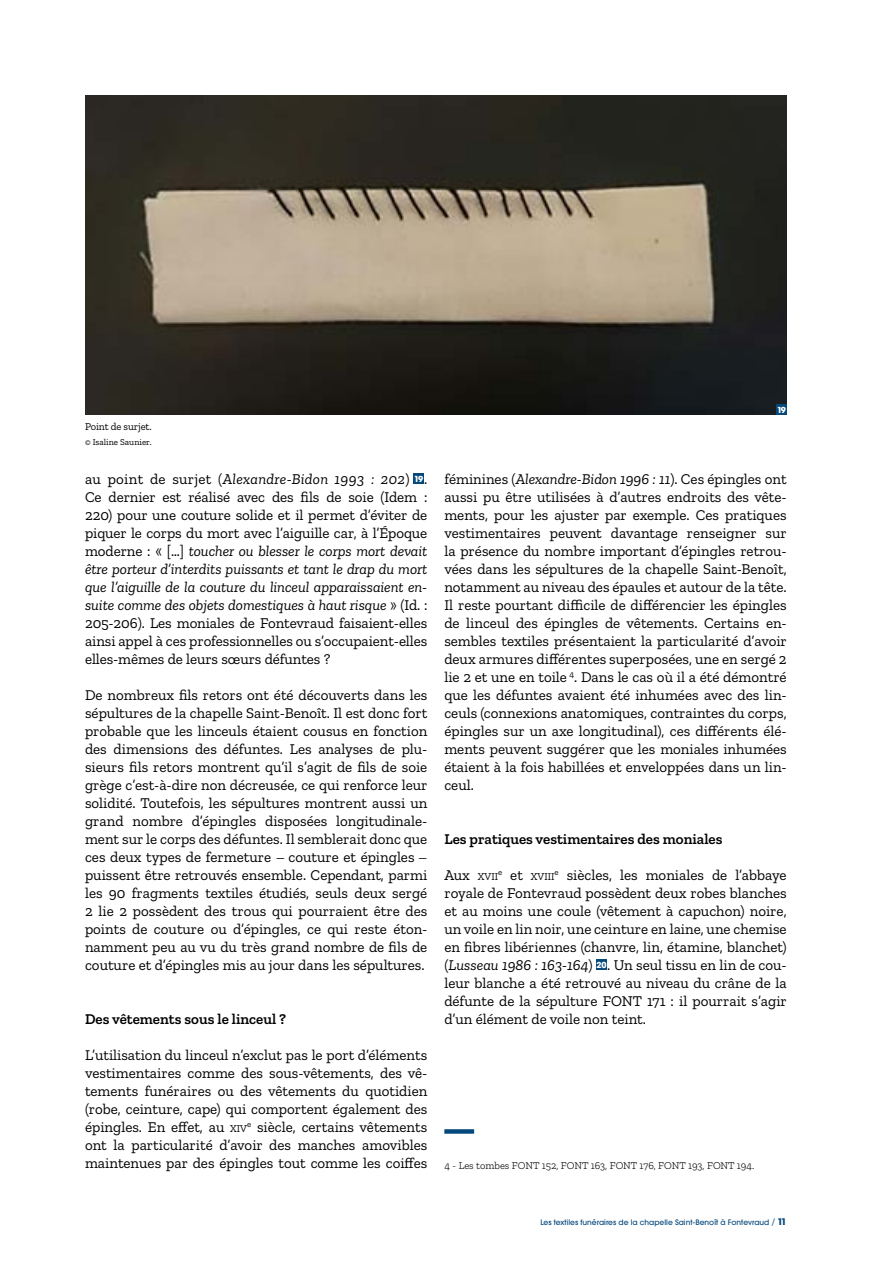
<style>
.page{position:relative;width:893px;height:1263px;background:#fff}
.page>*{position:absolute;margin:0;border:0;box-sizing:border-box;transform-origin:0 0}
.t1{font:15px/18px "Zilla Slab";color:#000;text-align:justify}
.t2{font:600 15px "Zilla Slab";color:#000}
.t3{font:300 10.5px "Zilla Slab";color:#000}
.t4{font:10.5px "Zilla Slab";color:#000}
.t5{font:10.5px "Zilla Slab";letter-spacing:-.01em;color:#000}
.t6{font:9px "Zilla Slab";color:#000}
.t7{font:700 8.25px "Avant Garde Gothic ITC";color:#fff}
.t8{font:500 7.5px "Avant Garde Gothic ITC";color:#04487c}
.s1{font-style:italic}
.s2{font-family:"Avant Garde Gothic ITC";font-weight:700;font-size:8.25px;color:#fff}
.s3{font-size:10.5px}
.s4{font-size:15px}
.s5{font-weight:400;font-size:9px}
.s6{font-weight:700;font-size:9px}
</style>
<div class="page">
<div style="left:414px;top:473px;width:10px;height:11px;background:#04487c"></div>
<div style="left:596px;top:959px;width:11px;height:11px;background:#04487c"></div>
<img style="left:85px;top:96px;width:702px;height:319px">
<div style="left:444px;top:1129px;width:30px;height:5px;background:#04487c"></div>
<div style="left:776px;top:404px;width:11px;height:11px;background:#04487c"></div>
<p class="t5" style="left:85px;top:420px;width:68px">Point de surjet.</p>
<p class="t6" style="left:85px;top:437px;width:68px">© Isaline Saunier.</p>
<p class="t1" style="left:85px;top:470px;width:344px">au point de surjet (<span class="s1">Alexandre-Bidon 1993 : 202</span>) <span class="s2">19</span>.<br>Ce dernier est réalisé avec des fils de soie (Idem :<br>220) pour une couture solide et il permet d’éviter de piquer le corps du mort avec l’aiguille car, à l’Époque moderne : « […] <span class="s1">toucher ou blesser le corps mort devait être porteur d’interdits puissants et tant le drap du mort que l’aiguille de la couture du linceul apparaissaient en&shy;suite comme des objets domestiques à haut risque</span> » (Id. :<br>205-206). Les moniales de Fontevraud faisaient-elles ainsi appel à ces professionnelles ou s’occupaient-elles elles-mêmes de leurs sœurs défuntes ?</p>
<p class="t1" style="left:85px;top:686px;width:344px">De nombreux fils retors ont été découverts dans les sépultures de la chapelle Saint-Benoît. Il est donc fort probable que les linceuls étaient cousus en fonction des dimensions des défuntes. Les analyses de plu&shy;sieurs fils retors montrent qu’il s’agit de fils de soie grège c’est-à-dire non décreusée, ce qui renforce leur solidité. Toutefois, les sépultures montrent aussi un grand nombre d’épingles disposées longitudinale&shy;ment sur le corps des défuntes. Il semblerait donc que ces deux types de fermeture – couture et épingles – puissent être retrouvés ensemble. Cependant, parmi les 90 fragments textiles étudiés, seuls deux sergé 2 lie 2 possèdent des trous qui pourraient être des points de couture ou d’épingles, ce qui reste éton&shy;namment peu au vu du très grand nombre de fils de couture et d’épingles mis au jour dans les sépultures.</p>
<p class="t2" style="left:85px;top:1010px;width:203px">Des vêtements sous le linceul ?</p>
<p class="t1" style="left:85px;top:1046px;width:344px">L’utilisation du linceul n’exclut pas le port d’éléments vestimentaires comme des sous-vêtements, des vê&shy;tements funéraires ou des vêtements du quotidien (robe, ceinture, cape) qui comportent également des épingles. En effet, au <span class="s3">XIV</span><sup>e</sup> siècle, certains vêtements ont la particularité d’avoir des manches amovibles maintenues par des épingles tout comme les coiffes</p>
<p class="t7" style="left:777px;top:404px;width:10px">19</p>
<p class="t1" style="left:444px;top:470px;width:344px">féminines (<span class="s1">Alexandre-Bidon 1996 : 11</span>). Ces épingles ont aussi pu être utilisées à d’autres endroits des vête&shy;ments, pour les ajuster par exemple. Ces pratiques vestimentaires peuvent davantage renseigner sur la présence du nombre important d’épingles retrou&shy;vées dans les sépultures de la chapelle Saint-Benoît, notamment au niveau des épaules et autour de la tête.<br>Il reste pourtant difficile de différencier les épingles de linceul des épingles de vêtements. Certains en&shy;sembles textiles présentaient la particularité d’avoir deux armures différentes superposées, une en sergé 2 lie 2 et une en toile <sup>4</sup>. Dans le cas où il a été démontré que les défuntes avaient été inhumées avec des lin&shy;ceuls (connexions anatomiques, contraintes du corps, épingles sur un axe longitudinal), ces différents élé&shy;ments peuvent suggérer que les moniales inhumées étaient à la fois habillées et enveloppées dans un lin&shy;ceul.</p>
<p class="t2" style="left:444px;top:830px;width:280px">Les pratiques vestimentaires des moniales</p>
<p class="t4" style="left:444px;top:871px;width:112px"><span class="s4">Aux</span> XVII<sup>e</sup> <span class="s4">et</span> XVIII</p>
<p class="t1" style="left:444px;top:866px;width:344px;text-indent:110px"><sup>e</sup> siècles, les moniales de l’abbaye royale de Fontevraud possèdent deux robes blanches et au moins une coule (vêtement à capuchon) noire, un voile en lin noir, une ceinture en laine, une chemise en fibres libériennes (chanvre, lin, étamine, blanchet) (<span class="s1">Lusseau 1986 : 163-164</span>) <span class="s2">20</span>. Un seul tissu en lin de cou&shy;leur blanche a été retrouvé au niveau du crâne de la défunte de la sépulture FONT 171 : il pourrait s’agir d’un élément de voile non teint.</p>
<p class="t3" style="left:444px;top:1160px;width:311px">4 - Les tombes FONT 152, FONT 163, FONT 176, FONT 193, FONT 194.</p>
<p class="t8" style="left:540px;top:1218px;width:248px">Les textiles funéraires de la chapelle Saint-Benoît à Fontevraud <span class="s5">/</span> <span class="s6">11</span></p>
</div>
